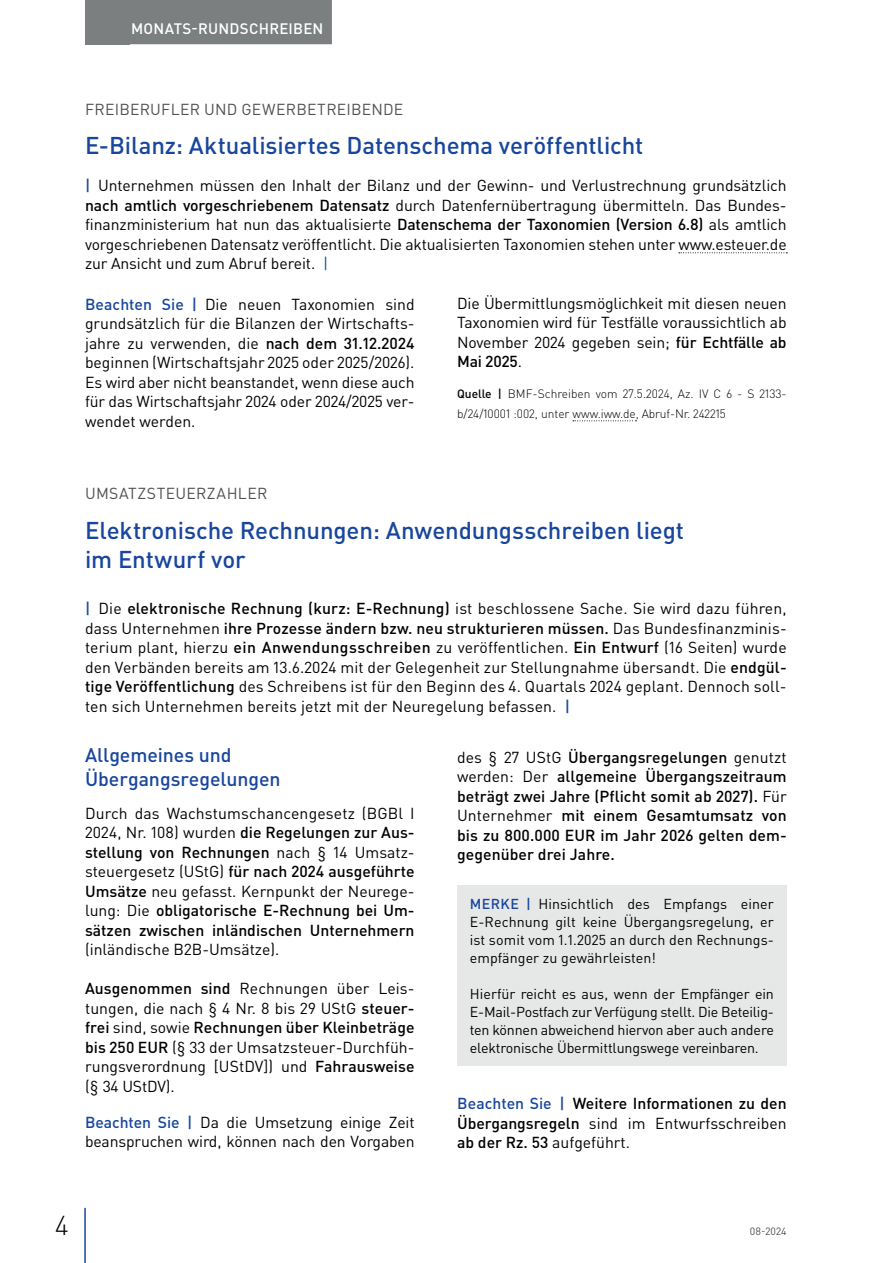
<style>
.page{position:relative;width:893px;height:1263px;background:#fff}
.page>*{position:absolute;margin:0;border:0;box-sizing:border-box;transform-origin:0 0}
.t1{font:300 27px "DIN Pro";color:#000001}
.t2{font:500 24px/28.5px "DIN Pro";letter-spacing:-.005em;color:#18469d}
.t3{font:500 19.5px/24px "DIN Pro";letter-spacing:-.005em;color:#18469d}
.t4{font:15.75px/19.5px "DIN Pro";letter-spacing:-.01em;color:#000001;text-align:justify}
.t5{font:500 15.75px/19.5px "DIN Pro";color:#000001;text-align:justify}
.t6{font:15.75px "DIN Pro";letter-spacing:.015em;color:#4f5253}
.t7{font:500 15px "DIN Pro";letter-spacing:.015em;color:#fff}
.t8{font:14.25px/18px "DIN Pro";letter-spacing:-.01em;color:#000001;text-align:justify}
.t9{font:300 12px/19.5px "DIN Pro";color:#000001}
.t10{font:10.5px "DIN Pro";color:#4f5253}
.s1{font-weight:500;color:#18469d}
.s2{font-weight:500}
.s3{color:#18469d}
.s4{font-weight:400}
</style>
<div class="page">
<div style="left:85px;top:0;width:45px;height:44px;background:#7c7f80"></div>
<hr style="left:84px;top:1208px;width:2px;height:55px;background:#18469d">
<div style="left:122px;top:0;width:210px;height:44px;background:#7c7f80"></div>
<svg style="left:679px;top:252px;width:108px;height:1px"></svg>
<svg style="left:573px;top:420px;width:63px;height:1px"></svg>
<div style="left:457px;top:885px;width:330px;height:180px;background:#e6e8e7"></div>
<p class="t7" style="left:131px;top:18px;width:194px">MONATS-RUNDSCHREIBEN</p>
<p class="t6" style="left:85px;top:98px;width:320px">FREIBERUFLER UND GEWERBETREIBENDE</p>
<h2 class="t2" style="left:85px;top:130px;width:560px">E-Bilanz: Aktualisiertes Datenschema veröffentlicht</h2>
<p class="t4" style="left:85px;top:175px;width:703px"><span class="s1">|</span> Unternehmen müssen den Inhalt der Bilanz und der Gewinn- und Verlustrechnung grundsätzlich <span class="s2">nach amtlich vorgeschriebenem Datensatz</span> durch Datenfernübertragung übermitteln. Das Bundes&shy;finanzministerium hat nun das aktualisierte <span class="s2">Datenschema der Taxonomien (Version 6.8)</span> als amtlich vorgeschriebenen Datensatz veröffentlicht. Die aktualisierten Taxonomien stehen unter www.esteuer.de zur Ansicht und zum Abruf bereit. <span class="s3">|</span></p>
<p class="t4" style="left:85px;top:294px;width:331px"><span class="s1">Beachten Sie |</span> Die neuen Taxonomien sind grundsätzlich für die Bilanzen der Wirtschafts&shy;jahre zu verwenden, die <span class="s2">nach dem 31.12.2024 </span>beginnen (Wirtschaftsjahr 2025 oder 2025/2026).<br>Es wird aber nicht beanstandet, wenn diese auch für das Wirtschaftsjahr 2024 oder 2024/2025 ver&shy;wendet werden.</p>
<p class="t4" style="left:457px;top:293px;width:331px">Die Übermittlungsmöglichkeit mit diesen neuen Taxonomien wird für Testfälle voraussichtlich ab November 2024 gegeben sein; <span class="s2">für Echtfälle ab Mai 2025</span>.</p>
<p class="t9" style="left:457px;top:384px;width:331px"><span class="s2">Quelle |</span> BMF-Schreiben vom 27.5.2024, Az. IV C 6 - S 2133- b/24/10001 :002, unter www.iww.de, Abruf-Nr. 242215</p>
<p class="t6" style="left:85px;top:482px;width:184px">UMSATZSTEUERZAHLER</p>
<h2 class="t2" style="left:85px;top:515px;width:600px">Elektronische Rechnungen: Anwendungsschreiben liegt im Entwurf vor</h2>
<p class="t4" style="left:85px;top:598px;width:703px"><span class="s1">|</span> Die <span class="s2">elektronische Rechnung (kurz: E-Rechnung)</span> ist beschlossene Sache. Sie wird dazu führen, dass Unternehmen <span class="s2">ihre Prozesse ändern bzw. neu strukturieren müssen.</span> Das Bundesfinanzminis&shy;terium plant, hierzu <span class="s2">ein Anwendungsschreiben</span> zu veröffentlichen. <span class="s2">Ein Entwurf</span> (16 Seiten) wurde den Verbänden bereits am 13.6.2024 mit der Gelegenheit zur Stellungnahme übersandt. Die <span class="s2">endgül&shy;tige Veröffentlichung</span> des Schreibens ist für den Beginn des 4. Quartals 2024 geplant. Dennoch soll&shy;ten sich Unternehmen bereits jetzt mit der Neuregelung befassen. <span class="s1">|</span></p>
<p class="t3" style="left:85px;top:742px;width:197px">Allgemeines und<br>Übergangsregelungen</p>
<p class="t5" style="left:85px;top:803px;width:331px"><span class="s4">Durch das Wachstumschancengesetz (BGBl I 2024, Nr. 108) wurden</span> die Regelungen zur Aus&shy;stellung von Rechnungen <span class="s4">nach § 14 Umsatz&shy;steuergesetz (UStG)</span> für nach 2024 ausgeführte Umsätze <span class="s4">neu gefasst. Kernpunkt der Neurege&shy;lung: Die</span> obligatorische E-Rechnung bei Um&shy;sätzen zwischen inländischen Unternehmern</p>
<p class="t4" style="left:85px;top:939px;width:196px">(inländische B2B-Umsätze).</p>
<p class="t4" style="left:85px;top:978px;width:331px"><span class="s2">Ausgenommen sind</span> Rechnungen über Leis&shy;tungen, die nach § 4 Nr. 8 bis 29 UStG <span class="s2">steuer&shy;frei</span> sind, sowie <span class="s2">Rechnungen über Kleinbeträge bis 250 EUR</span> (§ 33 der Umsatzsteuer-Durchfüh&shy;rungsverordnung [UStDV]) und <span class="s2">Fahrausweise </span>(§ 34 UStDV).</p>
<p class="t4" style="left:85px;top:1112px;width:331px"><span class="s1">Beachten Sie |</span> Da die Umsetzung einige Zeit beanspruchen wird, können nach den Vorgaben</p>
<p class="t5" style="left:457px;top:746px;width:331px"><span class="s4">des § 27 UStG</span> Übergangsregelungen <span class="s4">genutzt werden: Der</span> allgemeine Übergangszeitraum beträgt zwei Jahre (Pflicht somit ab 2027). <span class="s4">Für Unternehmer</span> mit einem Gesamtumsatz von bis zu 800.000 EUR im Jahr 2026 gelten dem&shy;gegenüber drei Jahre.</p>
<p class="t8" style="left:470px;top:894px;width:306px"><span class="s1">MERKE |</span> Hinsichtlich des Empfangs einer E-Rechnung gilt keine Übergangsregelung, er ist somit vom 1.1.2025 an durch den Rechnungs&shy;empfänger zu gewährleisten!</p>
<p class="t8" style="left:470px;top:984px;width:306px">Hierfür reicht es aus, wenn der Empfänger ein E-Mail-Postfach zur Verfügung stellt. Die Beteilig&shy;ten können abweichend hiervon aber auch andere elektronische Übermittlungswege vereinbaren.</p>
<p class="t5" style="left:457px;top:1093px;width:331px"><span class="s3">Beachten Sie |</span> Weitere Informationen zu den Übergangsregeln <span class="s4">sind im Entwurfsschreiben </span>ab der Rz. 53 <span class="s4">aufgeführt.</span></p>
<h1 class="t1" style="left:55px;top:1207px;width:15px">4</h1>
<p class="t10" style="left:750px;top:1224px;width:38px">08-2024</p>
</div>
